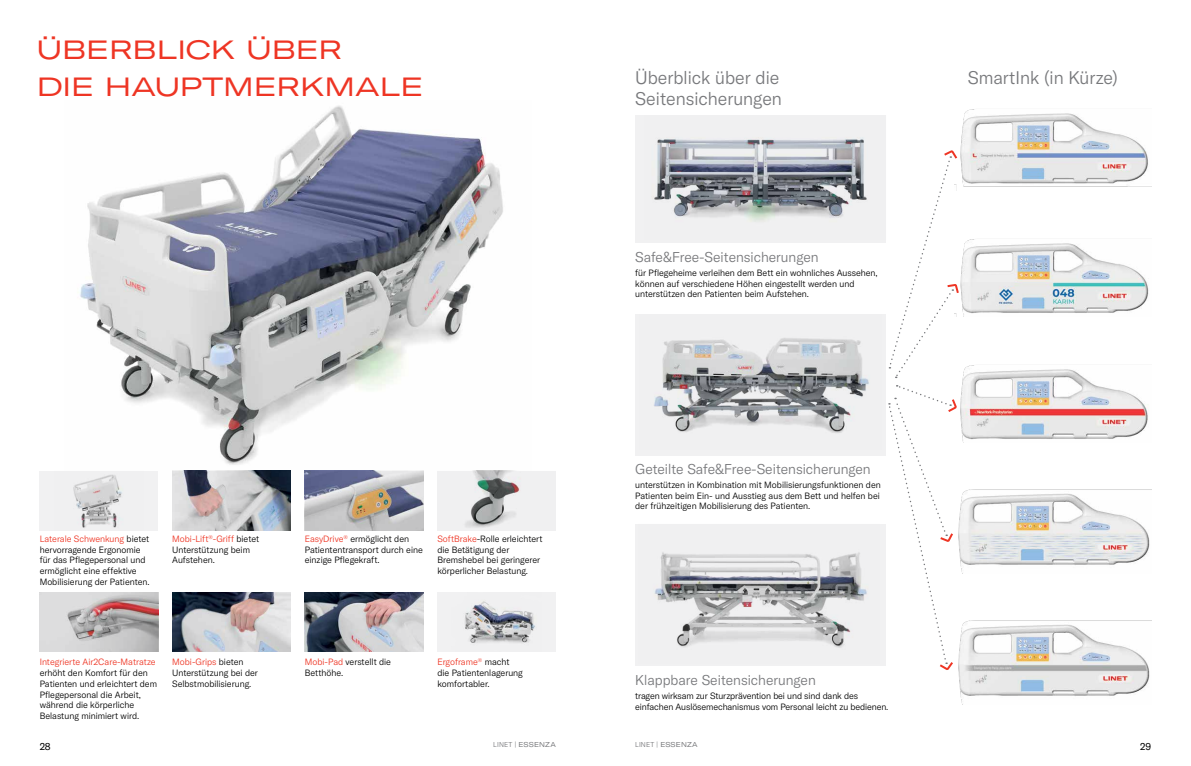
<style>
.page{position:relative;width:1191px;height:766px;background:#fff}
.page>*{position:absolute;margin:0;border:0;box-sizing:border-box;transform-origin:0 0}
.t1{font:26px/37px "GT America Exp Rg";color:#ee3524}
.t2{font:300 18px/21.6px "GT America";color:#77787b}
.t3{font:300 14px "GT America";color:#77787b}
.t4{font:10px "GT America";color:#000}
.t5{font:300 9px/10.8px "GT America";color:#000}
.t6{font:300 9px "GT America";color:#ee3524}
.t7{font:expanded 7px "GT America";letter-spacing:.025em;color:#77787b}
.s1{color:#ee3524}
.s2{font-weight:300;font-stretch:normal}
</style>
<div class="page">
<img style="left:80px;top:105px;width:423px;height:374px">
<img style="left:172px;top:470px;width:119px;height:60px">
<img style="left:305px;top:470px;width:118px;height:60px">
<img style="left:437px;top:470px;width:119px;height:60px">
<img style="left:40px;top:592px;width:118px;height:59px">
<img style="left:172px;top:592px;width:119px;height:59px">
<img style="left:305px;top:592px;width:118px;height:59px">
<div style="left:437px;top:592px;width:119px;height:59px;background:#f1f1f2"></div>
<img style="left:465px;top:601px;width:70px;height:42px">
<div style="left:40px;top:470px;width:118px;height:60px;background:#f1f1f2"></div>
<img style="left:54px;top:470px;width:90px;height:58px">
<div style="left:635px;top:523px;width:251px;height:142px;background:#f1f1f2"></div>
<img style="left:638px;top:523px;width:242px;height:125px">
<div style="left:635px;top:314px;width:251px;height:142px;background:#f1f1f2"></div>
<img style="left:654px;top:338px;width:215px;height:95px">
<div style="left:635px;top:115px;width:251px;height:127px;background:#f1f1f2"></div>
<img style="left:653px;top:137px;width:214px;height:85px">
<img style="left:960px;top:109px;width:191px;height:78px">
<img style="left:960px;top:239px;width:189px;height:77px">
<img style="left:960px;top:365px;width:188px;height:76px">
<img style="left:958px;top:489px;width:193px;height:83px">
<img style="left:958px;top:620px;width:193px;height:83px">
<svg style="left:888px;top:150px;width:71px;height:228px"></svg>
<svg style="left:888px;top:385px;width:69px;height:285px"></svg>
<h1 class="t1" style="left:37px;top:31px;width:388px">ÜBERBLICK ÜBER<br>DIE HAUPTMERKMALE</h1>
<p class="t5" style="left:40px;top:533px;width:111px"><span class="s1">Laterale Schwenkung</span> bietet hervorragende Ergonomie für das Pflegepersonal und ermöglicht eine effektive<br>Mobilisierung der Patienten.</p>
<p class="t5" style="left:172px;top:533px;width:88px"><span class="s1">Mobi-Lift</span><sup>®</sup><span class="s1">-Griff</span> bietet<br>Unterstützung beim<br>Aufstehen.</p>
<p class="t5" style="left:305px;top:533px;width:119px"><span class="s1">EasyDrive</span><sup>®</sup> ermöglicht den<br>Patiententransport durch eine einzige Pflegekraft.</p>
<p class="t5" style="left:437px;top:533px;width:106px"><span class="s1">SoftBrake</span>-Rolle erleichtert die Betätigung der<br>Bremshebel bei geringerer körperlicher Belastung.</p>
<p class="t6" style="left:40px;top:656px;width:117px">Integrierte Air2Care-Matratze</p>
<p class="t5" style="left:40px;top:667px;width:119px">erhöht den Komfort für den<br>Patienten und erleichtert dem<br>Pflegepersonal die Arbeit, während die körperliche<br>Belastung minimiert wird.</p>
<p class="t5" style="left:172px;top:656px;width:87px"><span class="s1">Mobi-Grips</span> bieten<br>Unterstützung bei der<br>Selbstmobilisierung.</p>
<p class="t5" style="left:305px;top:656px;width:88px"><span class="s1">Mobi-Pad</span> verstellt die<br>Betthöhe.</p>
<p class="t5" style="left:437px;top:656px;width:87px"><span class="s1">Ergoframe</span><sup>®</sup> macht die Patientenlagerung komfortabler.</p>
<h2 class="t2" style="left:635px;top:66px;width:148px">Überblick über die<br>Seitensicherungen</h2>
<h2 class="t2" style="left:967px;top:66px;width:152px">SmartInk (in Kürze)</h2>
<h3 class="t3" style="left:635px;top:249px;width:185px">Safe&amp;Free-Seitensicherungen</h3>
<p class="t5" style="left:635px;top:267px;width:244px">für Pflegeheime verleihen dem Bett ein wohnliches Aussehen, können auf verschiedene Höhen eingestellt werden und unterstützen den Patienten beim Aufstehen.</p>
<h3 class="t3" style="left:635px;top:461px;width:237px">Geteilte Safe&amp;Free-Seitensicherungen</h3>
<p class="t5" style="left:635px;top:479px;width:247px;text-align:justify">unterstützen in Kombination mit Mobilisierungsfunktionen den Patienten beim Ein- und Ausstieg aus dem Bett und helfen bei der frühzeitigen Mobilisierung des Patienten.</p>
<h3 class="t3" style="left:635px;top:672px;width:182px">Klappbare Seitensicherungen</h3>
<p class="t5" style="left:635px;top:690px;width:255px">tragen wirksam zur Sturzprävention bei und sind dank des einfachen Auslösemechanismus vom Personal leicht zu bedienen.</p>
<p class="t4" style="left:40px;top:740px;width:12px">28</p>
<p class="t7" style="left:493px;top:740px;width:64px"><span class="s2">LINET |</span> ESSENZA</p>
<p class="t7" style="left:635px;top:740px;width:64px"><span class="s2">LINET |</span> ESSENZA</p>
<p class="t4" style="left:1140px;top:740px;width:13px">29</p>
</div>
